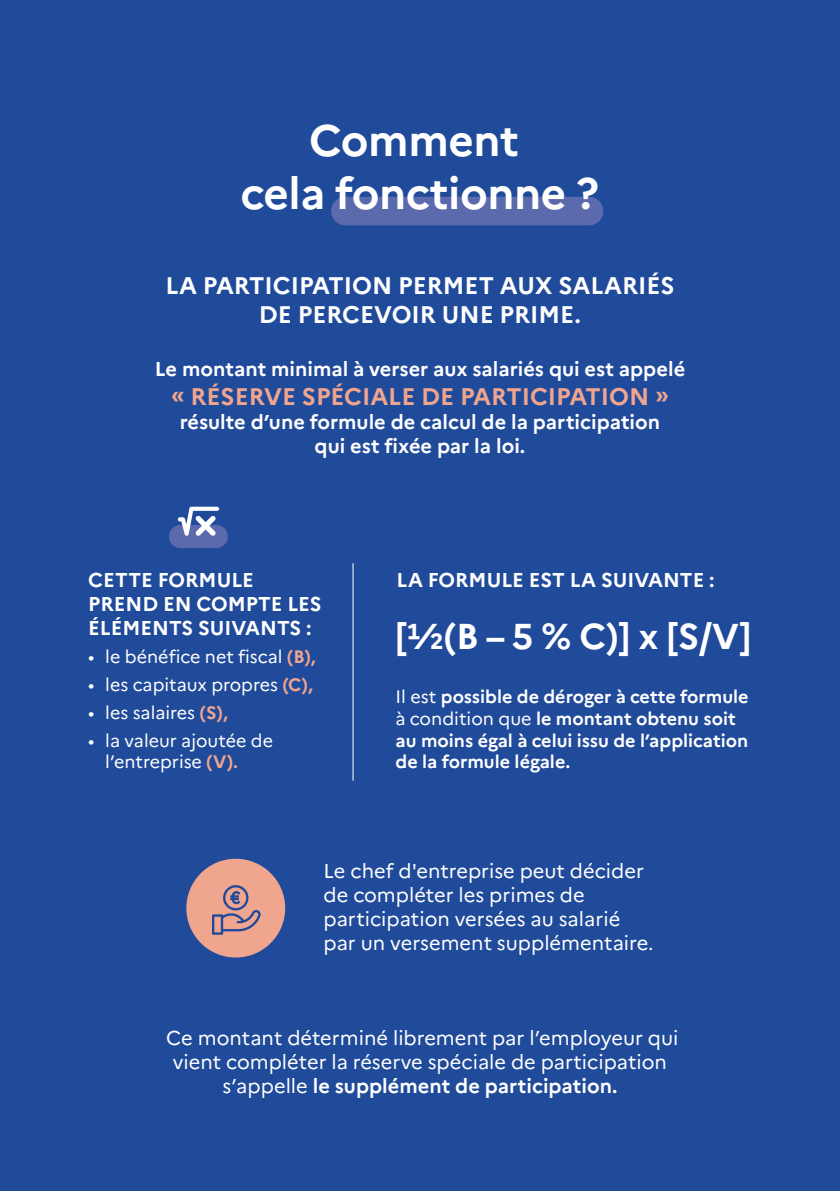
<style>
.page{position:relative;width:840px;height:1191px;background:#fff}
.page>*{position:absolute;margin:0;border:0;box-sizing:border-box;transform-origin:0 0}
.t1{font:700 44px/52.8px "Marianne";letter-spacing:-.01em;color:#fff;text-align:center}
.t2{font:700 36px "Marianne";color:#fff}
.t3{font:700 24px/28.8px "Marianne";color:#fff;text-align:center}
.t4{font:700 24px "Marianne";color:#efa58e}
.t5{font:20px/24px "Marianne";color:#fff;text-align:center}
.t6{font:700 20px/24px "Marianne";color:#fff;text-align:center}
.t7{font:700 18px/21.6px "Marianne";color:#fff}
.t8{font:18px/21.6px "Marianne";color:#fff}
.s1{font-weight:700;color:#efa58e}
.s2{font-weight:400}
.s3{font-weight:700}
</style>
<div class="page">
<div style="left:0;top:0;width:839px;height:1191px;background:#204a9a"></div>
<div style="left:331px;top:197px;width:272px;height:28px;background:#5b6aac;border-radius:14px"></div>
<div style="left:186px;top:858px;width:99px;height:99px;background:#efa58e;border-radius:50%"></div>
<svg style="left:212px;top:885px;width:49px;height:49px"></svg>
<div style="left:169px;top:525px;width:59px;height:23px;background:#5b6aac;border-radius:12px"></div>
<svg style="left:178px;top:507px;width:41px;height:29px"></svg>
<hr style="left:352px;top:563px;width:1px;height:217px;background:#fff">
<h1 class="t1" style="left:240px;top:114px;width:359px">Comment<br>cela fonctionne ?</h1>
<p class="t3" style="left:165px;top:271px;width:510px">LA PARTICIPATION PERMET AUX SALARIÉS<br>DE PERCEVOIR UNE PRIME.</p>
<p class="t6" style="left:155px;top:357px;width:532px">Le montant minimal à verser aux salariés qui est appelé</p>
<p class="t4" style="left:190px;top:381px;width:460px">RÉSERVE SPÉCIALE DE PARTICIPATION</p>
<p class="t6" style="left:180px;top:409px;width:481px">résulte d’une formule de calcul de la participation qui est fixée par la loi.</p>
<p class="t6" style="left:88px;top:568px;width:235px;text-align:left">CETTE FORMULE<br>PREND EN COMPTE LES<br>ÉLÉMENTS SUIVANTS :</p>
<p class="t8" style="left:88px;top:646px;width:229px">• le bénéfice net fiscal <span class="s1">(B),</span></p>
<p class="t8" style="left:88px;top:673px;width:226px">• les capitaux propres <span class="s1">(C),</span></p>
<p class="t8" style="left:88px;top:701px;width:141px">• les salaires <span class="s1">(S),</span></p>
<p class="t8" style="left:105px;top:729px;width:169px;text-indent:-17px">• la valeur ajoutée de l’entreprise <span class="s1">(V).</span></p>
<p class="t6" style="left:396px;top:568px;width:319px">LA FORMULE EST LA SUIVANTE :</p>
<h2 class="t2" style="left:395px;top:614px;width:357px">[½(B – 5 % C)] x [S/V]</h2>
<p class="t7" style="left:395px;top:686px;width:354px"><span class="s2">Il est</span> possible de déroger à cette formule <span class="s2">à condition que</span> le montant obtenu soit au moins égal à celui issu de l’application de la formule légale.</p>
<p class="t5" style="left:323px;top:859px;width:331px;text-align:left">Le chef d'entreprise peut décider de compléter les primes de participation versées au salarié par un versement supplémentaire.</p>
<p class="t5" style="left:166px;top:1025px;width:513px">Ce montant déterminé librement par l’employeur qui vient compléter la réserve spéciale de participation s’appelle <span class="s3">le supplément de participation.</span></p>
</div>
